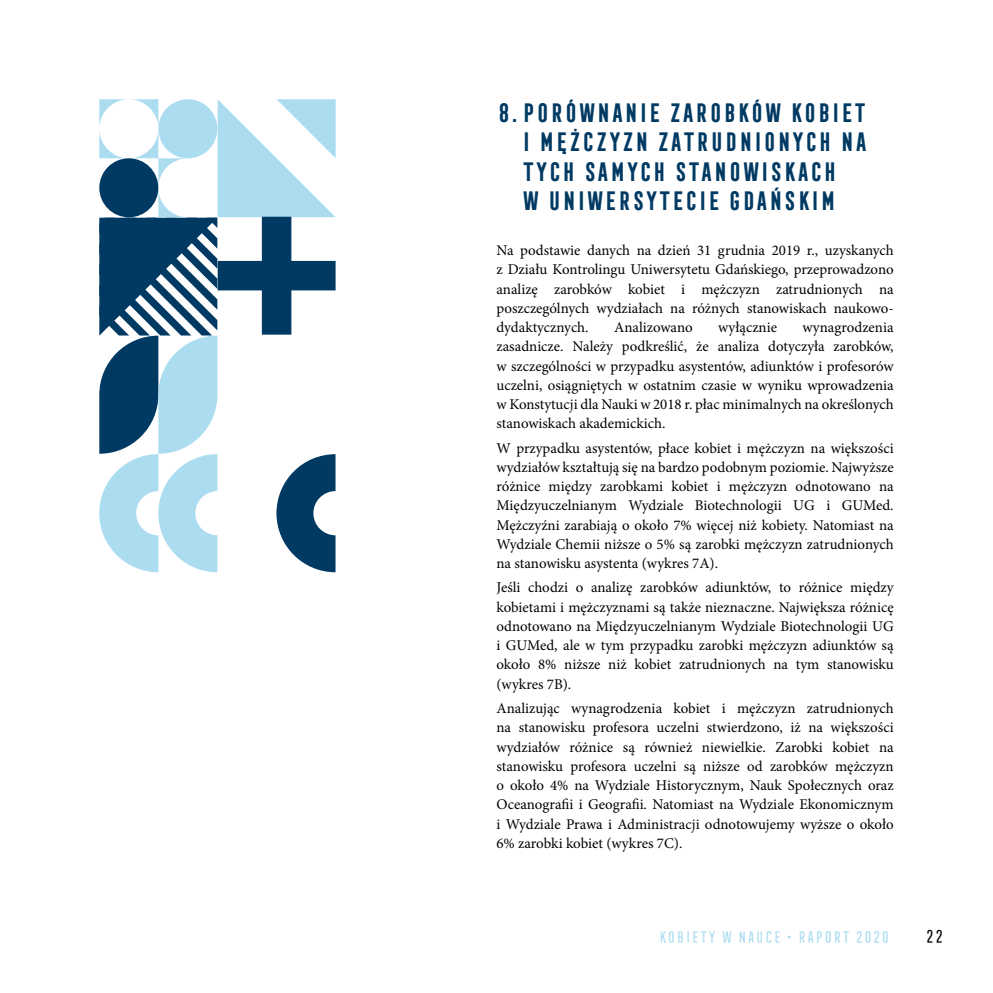
<style>
.page{position:relative;width:993px;height:993px;background:#fff}
.page>*{position:absolute;margin:0;border:0;box-sizing:border-box;transform-origin:0 0}
.t1{font:700 24.5px/29.4px "Frontage Condensed";color:#003a63}
.t2{font:17.5px "Frontage Condensed";color:#000}
.t3{font:15.75px "Frontage Condensed";color:#abdcf0}
.t4{font:14.88px/19.2px "Minion Pro";color:#000;text-align:justify}
</style>
<div class="page">
<svg style="left:99px;top:99px;width:236px;height:473px"></svg>
<h1 class="t1" style="left:521px;top:98px;width:347px;text-indent:-25px">8. PORÓWNANIE ZAROBKÓW KOBIET<br>I MĘŻCZYZN ZATRUDNIONYCH NA<br>TYCH SAMYCH STANOWISKACH<br>W UNIWERSYTECIE GDAŃSKIM</h1>
<p class="t4" style="left:496px;top:240px;width:398px">Na podstawie danych na dzień 31 grudnia 2019 r., uzyskanych z Działu Kontrolingu Uniwersytetu Gdańskiego, przeprowadzono analizę zarobków kobiet i mężczyzn zatrudnionych na poszczególnych wydziałach na różnych stanowiskach naukowo&shy;dydaktycznych.</p>
<p class="t4" style="left:614px;top:317px;width:80px">Analizowano</p>
<p class="t4" style="left:718px;top:317px;width:60px">wyłącznie</p>
<p class="t4" style="left:496px;top:317px;width:398px;text-indent:306px">wynagrodzenia zasadnicze. Należy podkreślić, że analiza dotyczyła zarobków, w szczególności w przypadku asystentów, adiunktów i profesorów uczelni, osiągniętych w ostatnim czasie w wyniku wprowadzenia w Konstytucji dla Nauki w 2018 r. płac minimalnych na określonych stanowiskach akademickich.</p>
<p class="t4" style="left:496px;top:438px;width:398px">W przypadku asystentów, płace kobiet i mężczyzn na większości wydziałów kształtują się na bardzo podobnym poziomie. Najwyższe różnice między zarobkami kobiet i mężczyzn odnotowano na Międzyuczelnianym Wydziale Biotechnologii UG i GUMed.<br>Mężczyźni zarabiają o około 7% więcej niż kobiety. Natomiast na Wydziale Chemii niższe o 5% są zarobki mężczyzn zatrudnionych na stanowisku asystenta (wykres 7A).</p>
<p class="t4" style="left:496px;top:578px;width:398px">Jeśli chodzi o analizę zarobków adiunktów, to różnice między kobietami i mężczyznami są także nieznaczne. Największa różnicę odnotowano na Międzyuczelnianym Wydziale Biotechnologii UG i GUMed, ale w tym przypadku zarobki mężczyzn adiunktów są około 8% niższe niż kobiet zatrudnionych na tym stanowisku (wykres 7B).</p>
<p class="t4" style="left:496px;top:698px;width:398px">Analizując wynagrodzenia kobiet i mężczyzn zatrudnionych na stanowisku profesora uczelni stwierdzono, iż na większości wydziałów różnice są również niewielkie. Zarobki kobiet na stanowisku profesora uczelni są niższe od zarobków mężczyzn o około 4% na Wydziale Historycznym, Nauk Społecznych oraz Oceanografii i Geografii. Natomiast na Wydziale Ekonomicznym i Wydziale Prawa i Administracji odnotowujemy wyższe o około 6% zarobki kobiet (wykres 7C).</p>
<p class="t3" style="left:658px;top:928px;width:233px">KOBIETY W NAUCE • RAPORT 2020</p>
<p class="t2" style="left:924px;top:926px;width:20px">22</p>
</div>
